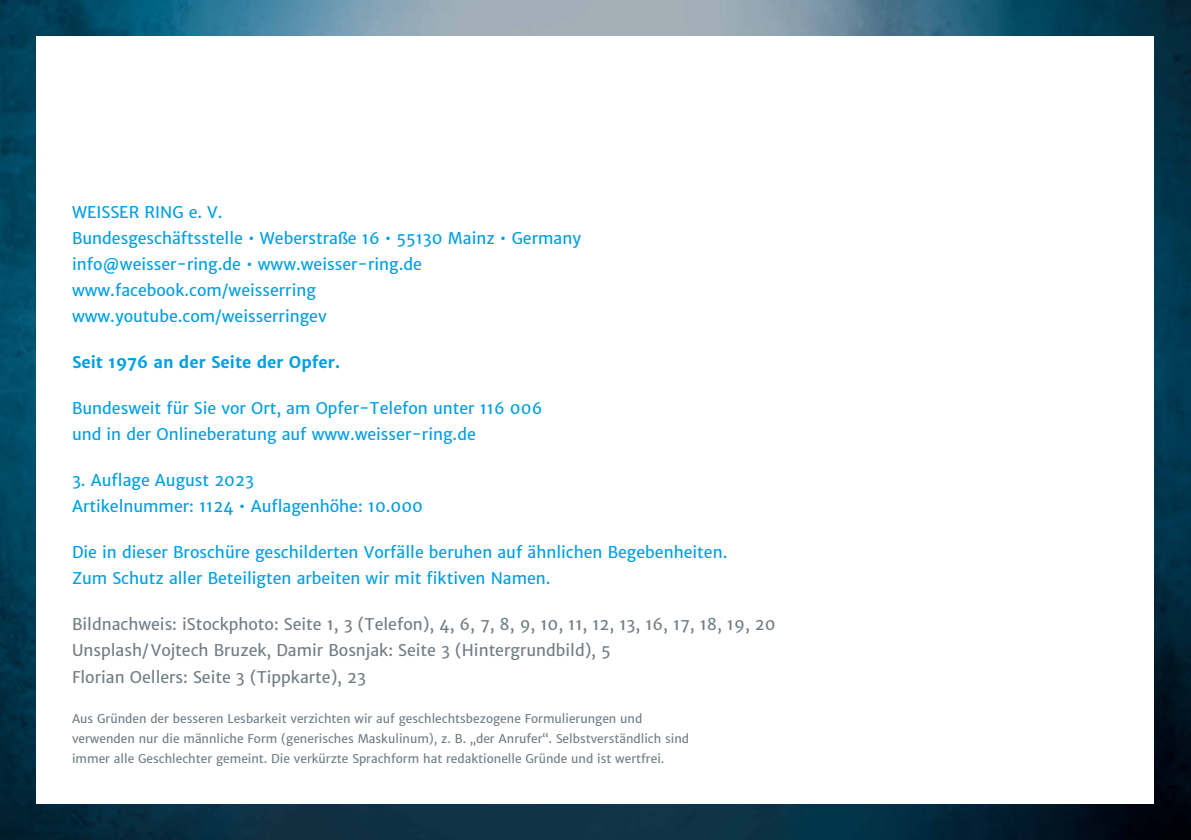
<style>
.page{position:relative;width:1191px;height:840px;background:#fff}
.page>*{position:absolute;margin:0;border:0;box-sizing:border-box;transform-origin:0 0}
.t1{font:16px/26px "Merriweather Sans";color:#009fe3}
.t2{font:16px/26px "Merriweather Sans";color:#717e86}
.t3{font:700 16px "Merriweather Sans";color:#009fe3}
.t4{font:12px/20px "Merriweather Sans";color:#717e86}
</style>
<div class="page">
<img style="left:0;top:0;width:1191px;height:839px">
<div style="left:37px;top:36px;width:1117px;height:767px;background:#fff"></div>
<p class="t1" style="left:72px;top:199px;width:510px">WEISSER RING e. V.<br>Bundesgeschäftsstelle • Weberstraße 16 • 55130 Mainz • Germany info@weisser-ring.de • www.weisser-ring.de www.facebook.com/weisserring<br>www.youtube.com/weisserringev</p>
<p class="t3" style="left:72px;top:352px;width:270px">Seit 1976 an der Seite der Opfer.</p>
<p class="t1" style="left:72px;top:395px;width:472px">Bundesweit für Sie vor Ort, am Opfer-Telefon unter 116 006 und in der Onlineberatung auf www.weisser-ring.de</p>
<p class="t1" style="left:72px;top:467px;width:352px">3. Auflage August 2023<br>Artikelnummer: 1124 • Auflagenhöhe: 10.000</p>
<p class="t1" style="left:72px;top:539px;width:657px">Die in dieser Broschüre geschilderten Vorfälle beruhen auf ähnlichen Begebenheiten.<br>Zum Schutz aller Beteiligten arbeiten wir mit fiktiven Namen.</p>
<p class="t2" style="left:72px;top:611px;width:705px">Bildnachweis: iStockphoto: Seite 1, 3 (Telefon), 4, 6, 7, 8, 9, 10, 11, 12, 13, 16, 17, 18, 19, 20<br>Unsplash/Vojtech Bruzek, Damir Bosnjak: Seite 3 (Hintergrundbild), 5<br>Florian Oellers: Seite 3 (Tippkarte), 23</p>
<p class="t4" style="left:72px;top:708px;width:618px">Aus Gründen der besseren Lesbarkeit verzichten wir auf geschlechtsbezogene Formulierungen und verwenden nur die männliche Form (generisches Maskulinum), z. B. „der Anrufer“. Selbstverständlich sind immer alle Geschlechter gemeint. Die verkürzte Sprachform hat redaktionelle Gründe und ist wertfrei.</p>
</div>
